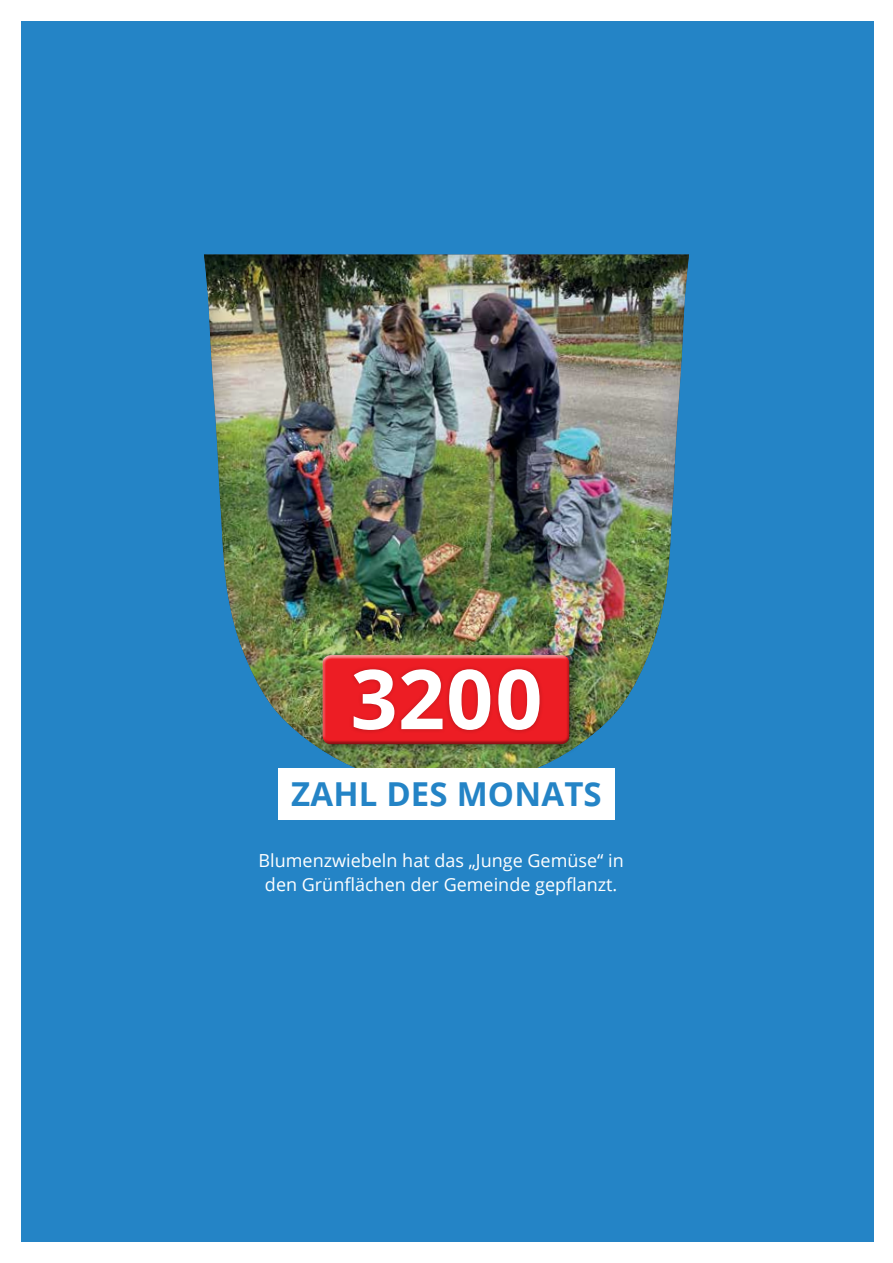
<style>
.page{position:relative;width:893px;height:1263px;background:#fff}
.page>*{position:absolute;margin:0;border:0;box-sizing:border-box;transform-origin:0 0}
.t1{font:700 82.5px "Open Sans";color:#fff}
.t2{font:700 33px "Open Sans";letter-spacing:.005em;color:#2484c6}
.t3{font:18px/24px "Open Sans";color:#fff;text-align:center}
</style>
<div class="page">
<div style="left:21px;top:21px;width:853px;height:1221px;background:#2484c6"></div>
<div style="left:202px;top:253px;width:488px;height:534px;background:#000;opacity:.3"></div>
<div style="left:278px;top:768px;width:337px;height:51px;background:#fff"></div>
<div style="left:317px;top:650px;width:264px;height:106px;background:#000;opacity:.4"></div>
<div style="left:321px;top:652px;width:251px;height:90px;background:#fff;opacity:.75"></div>
<div style="left:321px;top:657px;width:251px;height:88px;background:#000;opacity:.4"></div>
<div style="left:349px;top:665px;width:195px;height:69px;background:#000;opacity:.2"></div>
<h1 class="t1" style="left:350px;top:641px;width:193px">3200</h1>
<h2 class="t2" style="left:291px;top:771px;width:312px">ZAHL DES M ONATS</h2>
<p class="t3" style="left:259px;top:848px;width:367px">Blumenzwiebeln hat das „Junge Gemüse“ in den Grünflächen der Gemeinde gepflanzt.</p>
</div>
